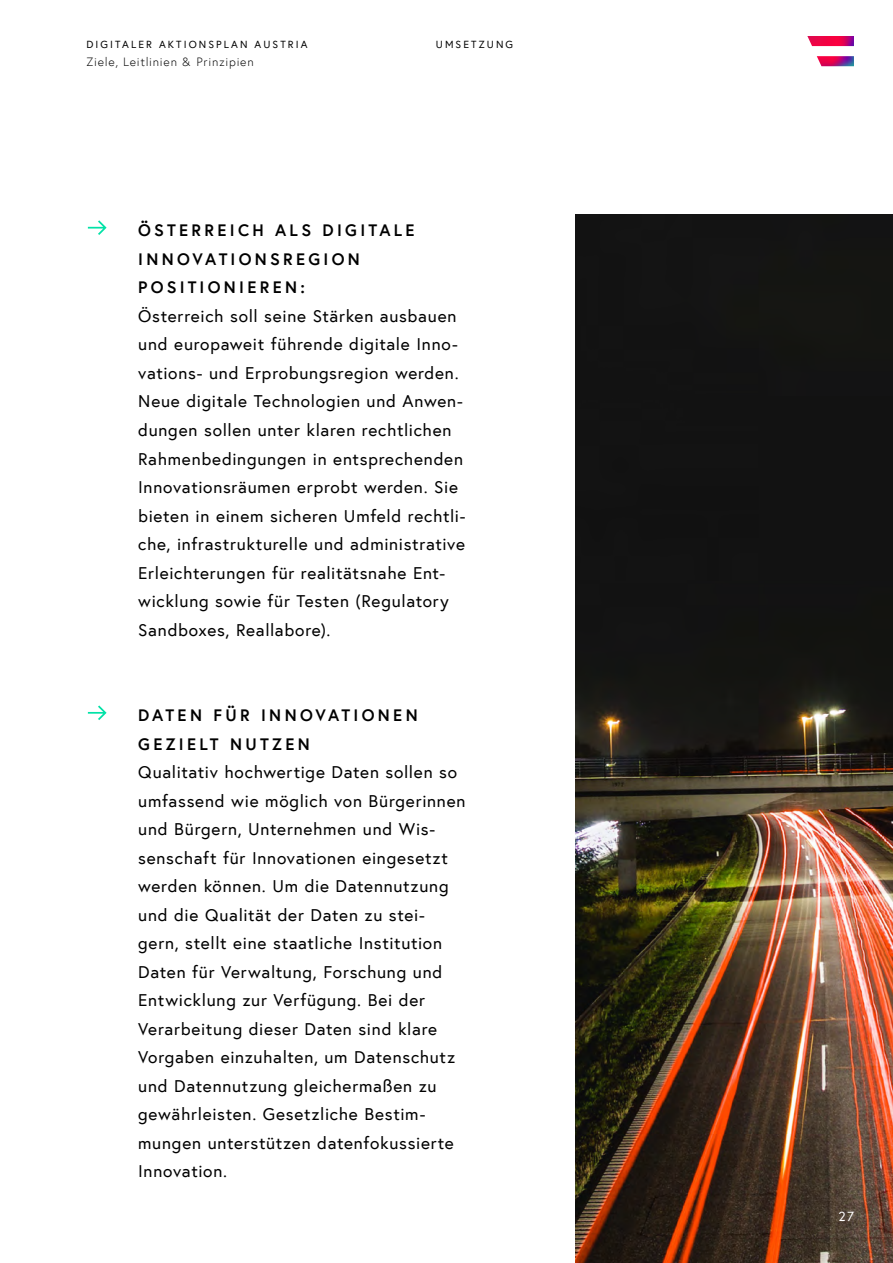
<style>
.page{position:relative;width:893px;height:1263px;background:#fff}
.page>*{position:absolute;margin:0;border:0;box-sizing:border-box;transform-origin:0 0}
.t1{font:17.25px/28.5px "Europa Austria";letter-spacing:.04em;color:#000}
.t2{font:700 16.5px/28.5px "Europa Austria";letter-spacing:.2em;color:#000}
.t3{font:13.5px "Europa Austria";color:#fff}
.t4{font:300 12px "Europa Austria";letter-spacing:.06em;color:#000}
.t5{font:10.5px "Europa Austria";letter-spacing:.2em;color:#000}
</style>
<div class="page">
<img style="left:807px;top:36px;width:47px;height:30px">
<svg style="left:88px;top:220px;width:19px;height:15px"></svg>
<svg style="left:88px;top:705px;width:19px;height:15px"></svg>
<img style="left:576px;top:214px;width:317px;height:1049px">
<p class="t5" style="left:86px;top:37px;width:223px">DIGITALER AKTIONSPLAN AUSTRIA</p>
<p class="t4" style="left:86px;top:54px;width:169px">Ziele, Leitlinien &amp; Prinzipien</p>
<p class="t5" style="left:436px;top:38px;width:79px">UMSETZUNG</p>
<p class="t2" style="left:138px;top:216px;width:278px">ÖSTERREICH ALS DIGITALE<br>INNOVATIONSREGION<br>POSITIONIEREN:</p>
<p class="t1" style="left:138px;top:301px;width:329px">Österreich soll seine Stärken ausbauen und europaweit führende digitale Inno&shy;vations- und Erprobungsregion werden.<br>Neue digitale Technologien und Anwen&shy;dungen sollen unter klaren rechtlichen Rahmenbedingungen in entsprechenden Innovationsräumen erprobt werden. Sie bieten in einem sicheren Umfeld rechtli&shy;che, infrastrukturelle und administrative Erleichterungen für realitätsnahe Ent&shy;wicklung sowie für Testen (Regulatory Sandboxes, Reallabore).</p>
<p class="t2" style="left:138px;top:700px;width:281px">DATEN FÜR INNOVATIONEN<br>GEZIELT NUTZEN</p>
<p class="t1" style="left:138px;top:757px;width:329px">Qualitativ hochwertige Daten sollen so umfassend wie möglich von Bürgerinnen und Bürgern, Unternehmen und Wis&shy;senschaft für Innovationen eingesetzt werden können. Um die Datennutzung und die Qualität der Daten zu stei&shy;gern, stellt eine staatliche Institution Daten für Verwaltung, Forschung und Entwicklung zur Verfügung. Bei der Verarbeitung dieser Daten sind klare Vorgaben einzuhalten, um Datenschutz und Datennutzung gleichermaßen zu gewährleisten. Gesetzliche Bestim&shy;mungen unterstützen datenfokussierte Innovation.</p>
<p class="t3" style="left:838px;top:1207px;width:17px">27</p>
</div>
